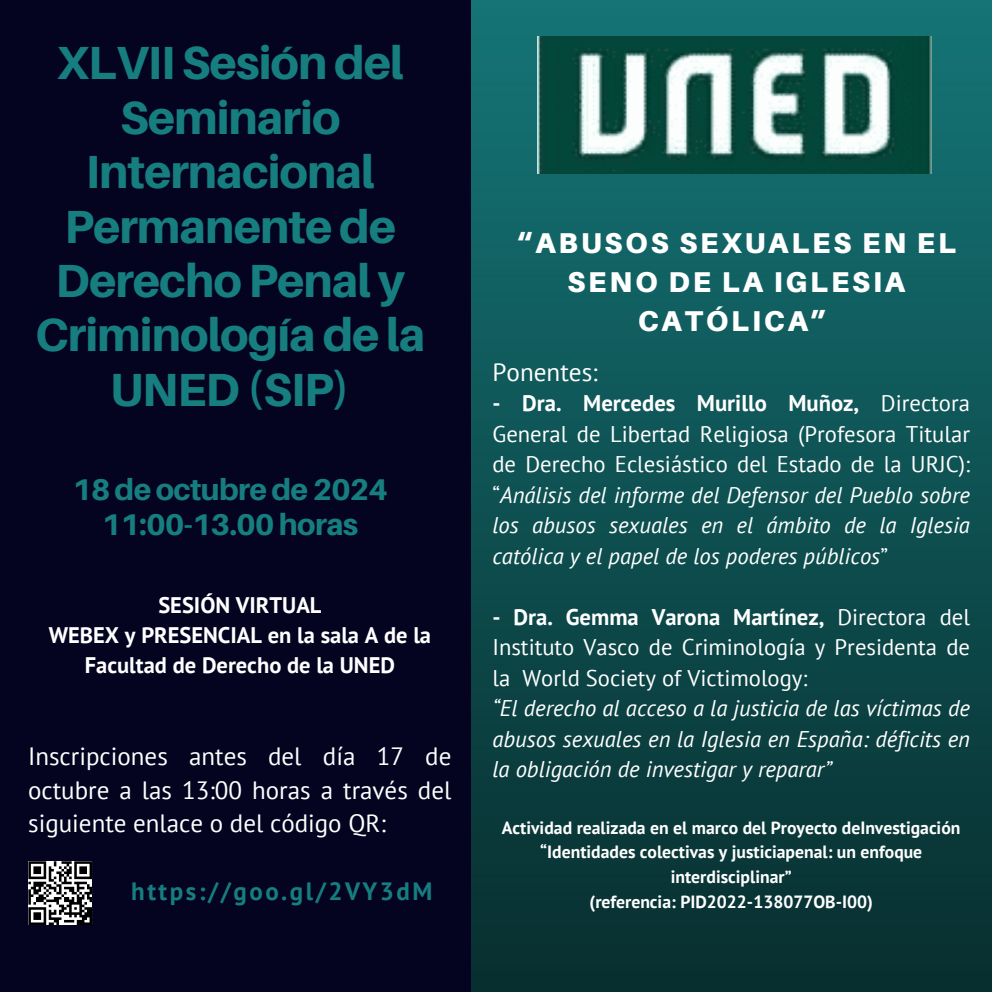
<style>
.page{position:relative;width:992px;height:992px;background:#fff}
.page>*{position:absolute;margin:0;border:0;box-sizing:border-box;transform-origin:0 0}
.t1{font:800 46.5px/54.5px "Aileron";letter-spacing:-.02em;color:#177e80;text-align:center}
.t2{font:800 30px/35.5px "Aileron";letter-spacing:-.02em;color:#177e80;text-align:center}
.t3{font:900 28.75px/39.5px "Aileron";letter-spacing:.1em;color:#fff;text-align:center}
.t4{font:25.25px "PT Sans";color:#fff}
.t5{font:25px/33.8px "PT Sans";color:#fff;text-align:justify}
.t6{font:700 25px "PT Sans";letter-spacing:.1em;color:#177e80}
.t7{font:italic 22.75px/30.5px "PT Sans";color:#fff;text-align:justify}
.t8{font:700 22.5px/30px "PT Sans";color:#fff;text-align:center}
.t9{font:700 17.75px/24.8px "PT Sans";color:#fff;text-align:center}
.s1{font-weight:700;font-style:normal}
.s2{font-style:normal}
</style>
<div class="page">
<img style="left:0;top:0;width:992px;height:992px">
<div style="left:0;top:0;width:471px;height:991px;background:#040421"></div>
<img style="left:538px;top:36px;width:393px;height:137px">
<svg style="left:28px;top:861px;width:64px;height:64px"></svg>
<hr style="left:77px;top:922px;width:15px;height:3px;background:#000">
<h1 class="t1" style="left:35px;top:35px;width:392px">XLVII Sesión del<br>Seminario<br>Internacional<br>Permanente de<br>Derecho Penal y<br>Criminología de la<br>UNED (SIP)</h1>
<h3 class="t2" style="left:72px;top:471px;width:317px">18 de octubre de 2024<br>11:00-13.00 horas</h3>
<h5 class="t8" style="left:49px;top:589px;width:384px">SESIÓN VIRTUAL<br>WEBEX y PRESENCIAL en la sala A de la<br>Facultad de Derecho de la UNED</h5>
<h2 class="t5" style="left:28px;top:739px;width:425px">Inscripciones antes del día 17 de octubre a las 13:00 horas a través del siguiente enlace o del código QR:</h2>
<h5 class="t6" style="left:131px;top:874px;width:303px">https://goo.gl/2VY3dM</h5>
<p class="t3" style="left:516px;top:222px;width:441px">“ABUSOS SEXUALES EN EL<br>SENO DE LA IGLESIA<br>CATÓLICA”</p>
<h4 class="t4" style="left:492px;top:355px;width:107px">Ponentes:</h4>
<h4 class="t7" style="left:492px;top:387px;width:479px"><span class="s1">- Dra. Mercedes Murillo Muñoz,</span> <span class="s2">Directora General de Libertad Religiosa (Profesora Titular de Derecho Eclesiástico del Estado de la URJC): “</span>Análisis del informe del Defensor del Pueblo sobre los abusos sexuales en el ámbito de la Iglesia católica y el papel de los poderes públicos<span class="s2">”</span></h4>
<h5 class="t7" style="left:492px;top:601px;width:479px;text-align:left"><span class="s1">- Dra. Gemma Varona Martínez,</span> <span class="s2">Directora del Instituto Vasco de Criminología y Presidenta de la World Society of Victimology:<br></span>“El derecho al acceso a la justicia de las víctimas de abusos sexuales en la Iglesia en España: déficits en la obligación de investigar y reparar”</h5>
<p class="t9" style="left:502px;top:815px;width:460px">Actividad realizada en el marco del Proyecto deInvestigación “Identidades colectivas y justiciapenal: un enfoque interdisciplinar”</p>
<h4 class="t9" style="left:589px;top:889px;width:285px">(referencia: PID2022-138077OB-I00)</h4>
</div>
